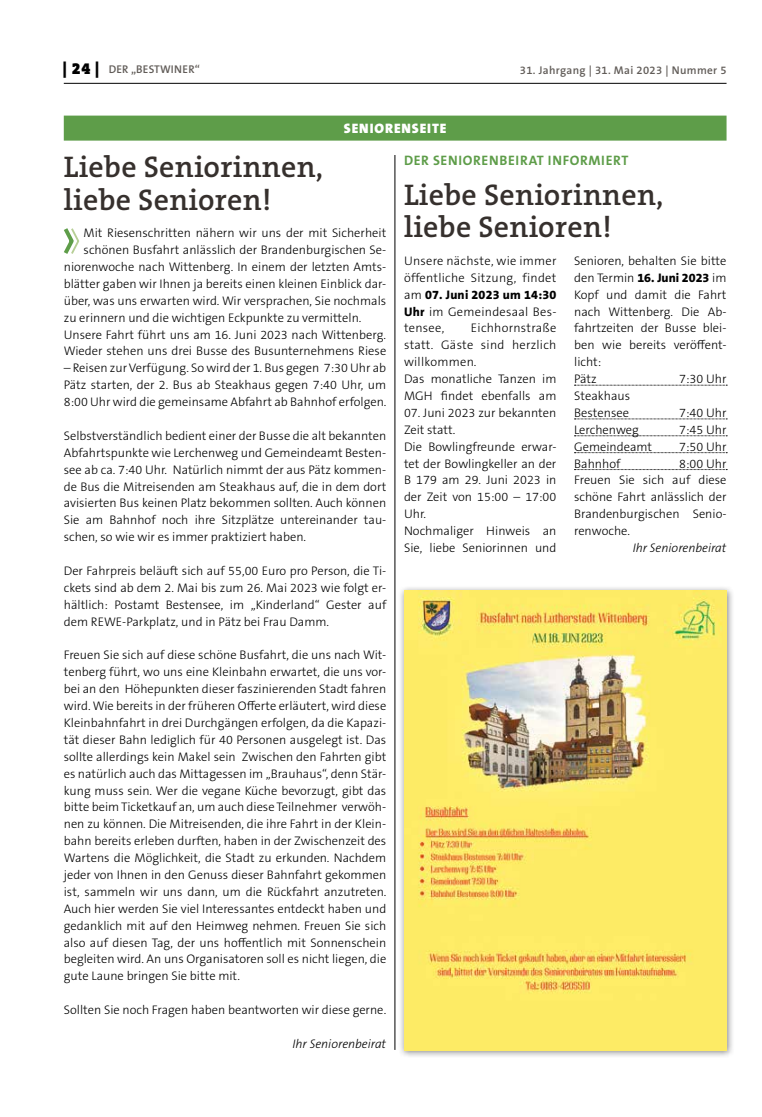
<style>
.page{position:relative;width:762px;height:1117px;background:#fff}
.page>*{position:absolute;margin:0;border:0;box-sizing:border-box;transform-origin:0 0}
.t1{font:600 30px/32.5px "The Serif B W6";letter-spacing:.01em;color:#36302d}
.t2{font:700 13.75px "The Sans B W7";letter-spacing:.045em;color:#5e9d49}
.t3{font:900 13.75px "The Sans B W9";color:#fff}
.t4{font:300 12.5px/16.9px "The Sans B W3";color:#000;text-align:justify}
.t5{font:300 12.5px/16.9px "The Sans B W3";letter-spacing:.02em;color:#000}
.t6{font:italic 300 12.5px "The Sans B W3";color:#000}
.t7{font:800 12.5px "The Sans B W8";letter-spacing:.02em;color:#000}
.t8{font:600 11.25px "The Sans B W6";letter-spacing:.03em;color:#615c58}
.s1{font-family:"The Serif B W9";font-weight:900;font-size:16.25px;color:#000}
.s2{font-family:"The Sans B W3";font-weight:300}
.s3{font-family:"The Sans B W8";font-weight:800}
</style>
<div class="page">
<hr style="left:64px;top:83px;width:662px;height:1px;background:#000">
<svg style="left:64px;top:228px;width:15px;height:26px"></svg>
<div style="left:64px;top:116px;width:662px;height:25px;background:#5e9d49"></div>
<div style="left:398px;top:584px;width:336px;height:473px;background:#000;opacity:.45"></div>
<img style="left:404px;top:590px;width:322px;height:460px">
<svg style="left:574px;top:385px;width:153px;height:1px"></svg>
<svg style="left:574px;top:418px;width:153px;height:1px"></svg>
<svg style="left:574px;top:435px;width:153px;height:1px"></svg>
<svg style="left:574px;top:452px;width:153px;height:1px"></svg>
<svg style="left:574px;top:469px;width:153px;height:1px"></svg>
<hr style="left:395px;top:155px;width:1px;height:894px;background:#000">
<p class="t8" style="left:63px;top:62px;width:139px"><span class="s1">| 24 |</span> Der „Bestwiner“</p>
<p class="t8" style="left:520px;top:62px;width:208px">31. Jahrgang | 31. Mai 2023 | Nummer 5</p>
<p class="t3" style="left:344px;top:119px;width:35px">SENIORE</p>
<p class="t3" style="left:402px;top:119px;width:19px">NSEITE</p>
<p class="t2" style="left:404px;top:152px;width:226px">DER SENIORENBEIRAT INFORMIERT</p>
<h1 class="t1" style="left:404px;top:178px;width:261px">Liebe Seniorinnen, liebe Senioren!</h1>
<p class="t5" style="left:404px;top:252px;width:154px">Unsere nächste, wie immer öffentliche Sitzung, findet</p>
<p class="t7" style="left:404px;top:286px;width:154px"><span class="s2">am</span> 07. Juni 2023 um 14:30</p>
<p class="t5" style="left:404px;top:303px;width:154px"><span class="s3">Uhr</span> im Gemeindesaal Bes&shy;tensee,</p>
<h1 class="t1" style="left:64px;top:151px;width:261px">Liebe Seniorinnen, liebe Senioren!</h1>
<p class="t4" style="left:84px;top:225px;width:304px">Mit Riesenschritten nähern wir uns der mit Sicherheit</p>
<p class="t4" style="left:84px;top:241px;width:304px">schönen Busfahrt anlässlich der Brandenburgischen Se-</p>
<p class="t4" style="left:64px;top:258px;width:324px">niorenwoche nach Wittenberg. In einem der letzten Amts-</p>
<p class="t4" style="left:64px;top:275px;width:324px">blätter gaben wir Ihnen ja bereits einen kleinen Einblick dar-</p>
<p class="t4" style="left:64px;top:292px;width:324px">über, was uns erwarten wird. Wir versprachen, Sie nochmals</p>
<p class="t4" style="left:64px;top:309px;width:299px">zu erinnern und die wichtigen Eckpunkte zu vermitteln.</p>
<p class="t4" style="left:64px;top:326px;width:324px">Unsere Fahrt führt uns am 16. Juni 2023 nach Wittenberg.</p>
<p class="t4" style="left:64px;top:343px;width:324px">Wieder stehen uns drei Busse des Busunternehmens Riese</p>
<p class="t4" style="left:64px;top:360px;width:324px">– Reisen zur Verfügung. So wird der 1. Bus gegen 7:30 Uhr ab Pätz starten, der 2. Bus ab Steakhaus gegen 7:40 Uhr, um 8:00 Uhr wird die gemeinsame Abfahrt ab Bahnhof erfolgen.</p>
<p class="t4" style="left:64px;top:427px;width:324px">Selbstverständlich bedient einer der Busse die alt bekannten Abfahrtspunkte wie Lerchenweg und Gemeindeamt Besten&shy;see ab ca. 7:40 Uhr. Natürlich nimmt der aus Pätz kommen&shy;de Bus die Mitreisenden am Steakhaus auf, die in dem dort avisierten Bus keinen Platz bekommen sollten. Auch können Sie am Bahnhof noch ihre Sitzplätze untereinander tau&shy;schen, so wie wir es immer praktiziert haben.</p>
<p class="t4" style="left:64px;top:562px;width:324px">Der Fahrpreis beläuft sich auf 55,00 Euro pro Person, die Ti&shy;ckets sind ab dem 2. Mai bis zum 26. Mai 2023 wie folgt er&shy;hältlich: Postamt Bestensee, im „Kinderland“ Gester auf dem REWE-Parkplatz, und in Pätz bei Frau Damm.</p>
<p class="t4" style="left:64px;top:646px;width:324px">Freuen Sie sich auf diese schöne Busfahrt, die uns nach Wit&shy;tenberg führt, wo uns eine Kleinbahn erwartet, die uns vor&shy;bei an den Höhepunkten dieser faszinierenden Stadt fahren wird. Wie bereits in der früheren Offerte erläutert, wird diese Kleinbahnfahrt in drei Durchgängen erfolgen, da die Kapazi&shy;tät dieser Bahn lediglich für 40 Personen ausgelegt ist. Das sollte allerdings kein Makel sein Zwischen den Fahrten gibt es natürlich auch das Mittagessen im „Brauhaus“, denn Stär&shy;kung muss sein. Wer die vegane Küche bevorzugt, gibt das bitte beim Ticketkauf an, um auch diese Teilnehmer verwöh&shy;nen zu können. Die Mitreisenden, die ihre Fahrt in der Klein&shy;bahn bereits erleben durften, haben in der Zwischenzeit des Wartens die Möglichkeit, die Stadt zu erkunden. Nachdem jeder von Ihnen in den Genuss dieser Bahnfahrt gekommen ist, sammeln wir uns dann, um die Rückfahrt anzutreten.<br>Auch hier werden Sie viel Interessantes entdeckt haben und gedanklich mit auf den Heimweg nehmen. Freuen Sie sich also auf diesen Tag, der uns hoffentlich mit Sonnenschein begleiten wird. An uns Organisatoren soll es nicht liegen, die gute Laune bringen Sie bitte mit.</p>
<p class="t4" style="left:64px;top:1001px;width:324px">Sollten Sie noch Fragen haben beantworten wir diese gerne.</p>
<p class="t6" style="left:292px;top:1035px;width:95px">Ihr Seniorenbeirat</p>
<p class="t4" style="left:574px;top:252px;width:154px;text-align:left">Senioren, behalten Sie bitte den Termin <span class="s3">16. Juni 2023</span> im<br>Kopf und damit die Fahrt nach Wittenberg. Die Ab&shy;fahrtzeiten der Busse blei&shy;ben wie bereits veröffent&shy;licht:<br>Pätz</p>
<p class="t5" style="left:404px;top:320px;width:154px;text-indent:67px">Eichhornstraße statt. Gäste sind herzlich willkommen.<br>Das monatliche Tanzen im<br>MGH findet ebenfalls am</p>
<p class="t4" style="left:404px;top:404px;width:154px;text-align:left">07. Juni 2023 zur bekannten<br>Zeit statt.<br>Die Bowlingfreunde erwar&shy;tet der Bowlingkeller an der<br>B 179 am 29. Juni 2023 in der Zeit von 15:00 – 17:00<br>Uhr.<br>Nochmaliger Hinweis an<br>Sie, liebe Seniorinnen und</p>
<p class="t4" style="left:679px;top:370px;width:49px">7:30 Uhr</p>
<p class="t4" style="left:574px;top:387px;width:57px">Steakhaus<br>Bestensee</p>
<p class="t4" style="left:679px;top:404px;width:49px">7:40 Uhr</p>
<p class="t4" style="left:574px;top:421px;width:66px">Lerchenweg</p>
<p class="t4" style="left:679px;top:421px;width:49px">7:45 Uhr</p>
<p class="t4" style="left:574px;top:438px;width:79px">Gemeindeamt</p>
<p class="t4" style="left:679px;top:438px;width:49px">7:50 Uhr</p>
<p class="t4" style="left:574px;top:455px;width:48px">Bahnhof</p>
<p class="t4" style="left:574px;top:455px;width:154px;text-indent:105px">8:00 Uhr Freuen Sie sich auf diese schöne Fahrt anlässlich der Brandenburgischen Senio&shy;renwoche.</p>
<p class="t6" style="left:633px;top:540px;width:95px">Ihr Seniorenbeirat</p>
</div>
